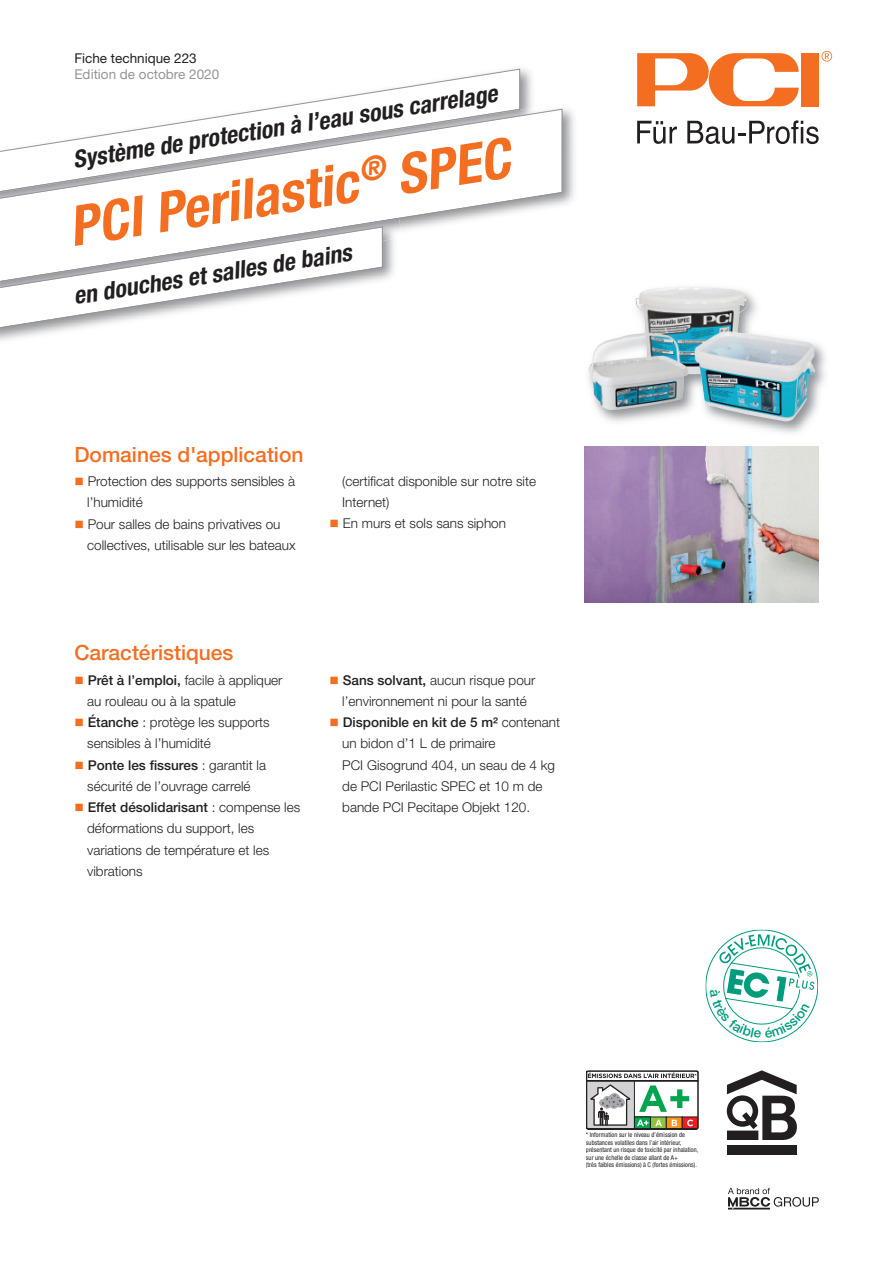
<style>
.page{position:relative;width:893px;height:1263px;background:#fff}
.page>*{position:absolute;margin:0;border:0;box-sizing:border-box;transform-origin:0 0}
.t1{font:italic 700 condensed 55.5px "Helvetica Neue LT Pro";color:#f36e21}
.t2{font:italic 700 condensed 24px "Helvetica Neue LT Pro";color:#231f20}
.t3{font:500 21px "Helvetica Neue LT Pro";color:#f36e21}
.t4{font:300 13.5px/21.3px "Helvetica Neue LT Pro";color:#231f20}
.t5{font:13.5px "Helvetica Neue LT Pro";color:#939598}
.t6{font:13.5px "Helvetica Neue LT Pro";color:#231f20}
.t7{font:condensed 6.6px/7.5px "Helvetica Neue LT Pro";letter-spacing:.005em;color:#231f20}
.s1{color:#f36e21}
.s2{font-weight:500}
</style>
<div class="page">
<div style="left:801px;top:53px;width:18px;height:53px;background:#f36e21"></div>
<svg style="left:637px;top:53px;width:162px;height:53px"></svg>
<svg style="left:821px;top:51px;width:11px;height:11px"></svg>
<svg style="left:637px;top:121px;width:40px;height:23px"></svg>
<svg style="left:687px;top:120px;width:132px;height:24px"></svg>
<img style="left:520px;top:68px;width:12px;height:32px">
<svg style="left:322px;top:68px;width:198px;height:32px"></svg>
<img style="left:284px;top:100px;width:290px;height:105px">
<svg style="left:1px;top:108px;width:562px;height:122px"></svg>
<img style="left:588px;top:287px;width:237px;height:146px">
<img style="left:588px;top:312px;width:57px;height:57px">
<img style="left:1px;top:218px;width:398px;height:64px">
<svg style="left:1px;top:226px;width:382px;height:104px"></svg>
<div style="left:727px;top:1145px;width:70px;height:10px;background:#231f20"></div>
<svg style="left:727px;top:1070px;width:70px;height:70px"></svg>
<svg style="left:728px;top:1187px;width:91px;height:23px"></svg>
<img style="left:585px;top:446px;width:234px;height:156px">
<svg style="left:586px;top:1070px;width:113px;height:60px"></svg>
<svg style="left:705px;top:929px;width:113px;height:113px"></svg>
<p class="t6" style="left:74px;top:53px;width:124px">Fiche technique 223</p>
<p class="t5" style="left:74px;top:69px;width:146px">Edition de octobre 2020</p>
<h2 class="t2" style="left:72px;top:151px;width:431px;rotate:-9deg">Système de protection à l’eau sous carrelage</h2>
<h1 class="t1" style="left:66px;top:207px;width:447px;rotate:-9deg">PCI Perilastic<sup>®</sup> SPEC</h1>
<h2 class="t2" style="left:72px;top:287px;width:283px;rotate:-9deg">en douches et salles de bains</h2>
<h3 class="t3" style="left:74px;top:446px;width:231px">Domaines d'application</h3>
<p class="t4" style="left:87px;top:472px;width:210px;text-indent:-13px"><span class="s1">■</span> Protection des supports sensibles à l’humidité</p>
<p class="t4" style="left:87px;top:514px;width:210px;text-indent:-13px"><span class="s1">■</span> Pour salles de bains privatives ou collectives, utilisable sur les bateaux</p>
<p class="t4" style="left:342px;top:472px;width:195px">(certificat disponible sur notre site<br>Internet)</p>
<p class="t4" style="left:330px;top:514px;width:178px"><span class="s1">■</span> En murs et sols sans siphon</p>
<h3 class="t3" style="left:74px;top:645px;width:161px">Caractéristiques</h3>
<p class="t4" style="left:87px;top:670px;width:197px;text-indent:-13px"><span class="s1">■</span> <span class="s2">Prêt à l’emploi,</span> facile à appliquer au rouleau ou à la spatule</p>
<p class="t4" style="left:87px;top:713px;width:184px;text-indent:-13px"><span class="s1">■</span> <span class="s2">Étanche</span> : protège les supports sensibles à l’humidité</p>
<p class="t4" style="left:74px;top:755px;width:193px;text-align:center"><span class="s1">■</span> <span class="s2">Ponte les fissures</span> : garantit la sécurité de l’ouvrage carrelé</p>
<p class="t4" style="left:87px;top:798px;width:215px;text-indent:-13px"><span class="s1">■</span> <span class="s2">Effet désolidarisant</span> : compense les déformations du support, les variations de température et les vibrations</p>
<p class="t4" style="left:330px;top:670px;width:207px;text-align:center"><span class="s1">■</span> <span class="s2">Sans solvant,</span> aucun risque pour l’environnement ni pour la santé</p>
<p class="t4" style="left:342px;top:713px;width:219px;text-indent:-13px"><span class="s1">■</span> <span class="s2">Disponible en kit de 5 m²</span> contenant un bidon d’1 L de primaire<br>PCI Gisogrund 404, un seau de 4 kg de PCI Perilastic SPEC et 10 m de bande PCI Pecitape Objekt 120.</p>
<p class="t7" style="left:586px;top:1131px;width:114px">* Information sur le niveau d’émission de substances volatiles dans l’air intérieur, présentant un risque de toxicité par inhalation, sur une échelle de classe allant de A+<br>(très faibles émissions) à C (fortes émissions).</p>
</div>
